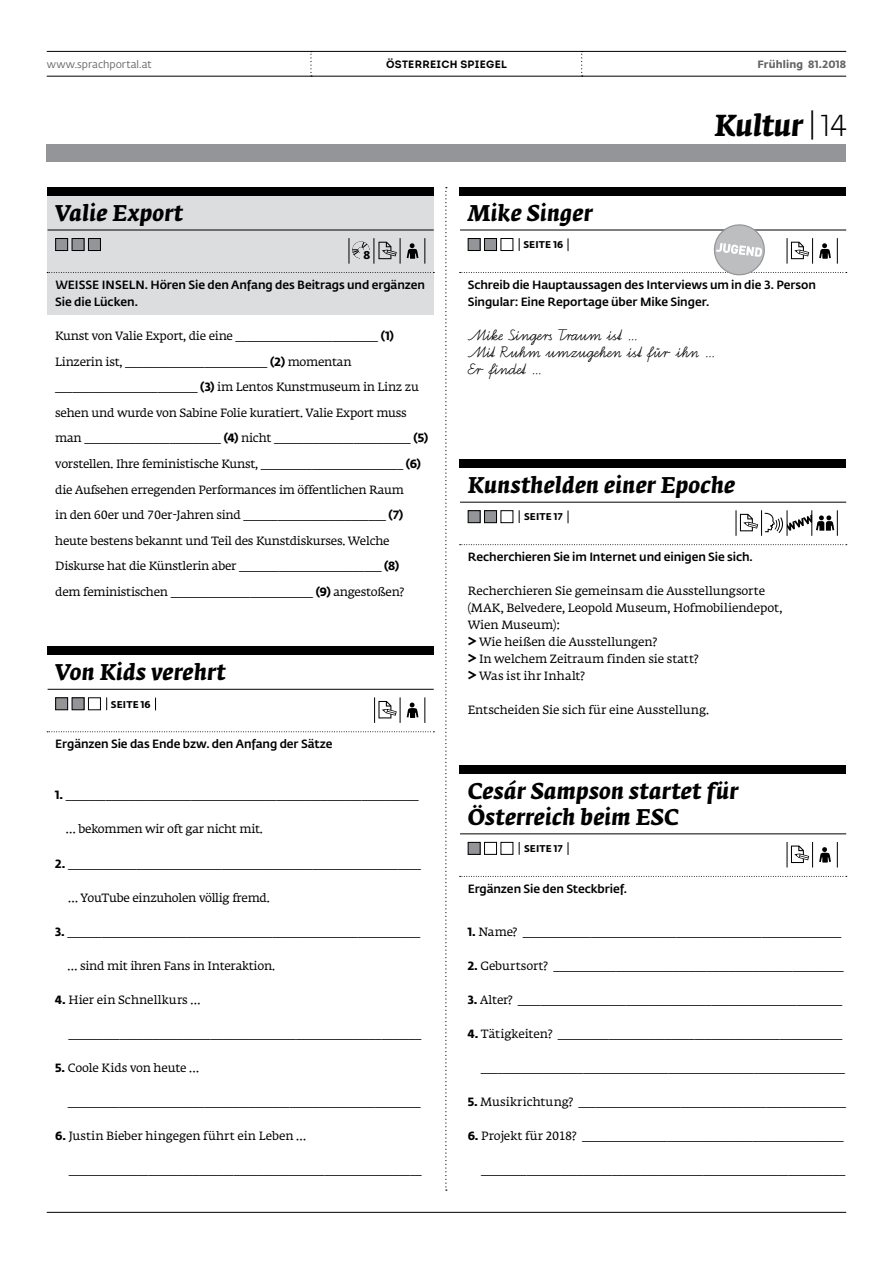
<style>
.page{position:relative;width:893px;height:1263px;background:#fff}
.page>*{position:absolute;margin:0;border:0;box-sizing:border-box;transform-origin:0 0}
.t1{font:italic 700 30px "Fedra Serif A Std";letter-spacing:-.02em;color:#000}
.t2{font:italic 700 22.5px/25.5px "Fedra Serif A Std";letter-spacing:.005em;color:#000}
.t3{font:19.5px/17px "Bienchen SAS";color:#000}
.t4{font:11.85px/25.5px "Fedra Serif A Std";letter-spacing:-.02em;color:#000}
.t5{font:500 11.85px/17px "Fedra Sans Std";letter-spacing:-.005em;color:#000}
.t6{font:11.85px "Fedra Serif A Std";color:#000}
.t7{font:11.85px "Fedra Serif A Std";letter-spacing:.01em;color:#000}
.t8{font:11.85px "Fedra Serif A Std";letter-spacing:.005em;color:#000}
.t9{font:700 11.25px "Fedra Sans Std";color:#000}
.t10{font:700 10.65px "Intro";letter-spacing:.03em;color:#000}
.t11{font:10.5px "Fedra Sans Std";color:#636466}
.t12{font:700 10.5px "Fedra Sans Std";letter-spacing:.015em;color:#636466}
.t13{font:700 9.75px "Fedra Sans Std";letter-spacing:.015em;color:#000}
.s1{font-family:"Fedra Sans Std";font-weight:700}
.s2{font-family:"Fedra Sans Std";font-weight:300;font-style:normal}
.s3{font-style:italic}
.s4{font-weight:700;font-size:16.5px}
</style>
<div class="page">
<div style="left:47px;top:191px;width:387px;height:124px;background:#dcddde"></div>
<hr style="left:47px;top:51px;width:799px;height:1px;background:#000">
<hr style="left:47px;top:76px;width:799px;height:1px;background:#000">
<svg style="left:310px;top:51px;width:2px;height:26px"></svg>
<svg style="left:581px;top:52px;width:2px;height:25px"></svg>
<div style="left:47px;top:145px;width:799px;height:17px;background:#939598"></div>
<svg style="left:445px;top:187px;width:2px;height:1004px"></svg>
<hr style="left:47px;top:1212px;width:799px;height:1px;background:#000">
<div style="left:47px;top:187px;width:387px;height:9px;background:#000"></div>
<hr style="left:48px;top:230px;width:386px;height:1px;background:#000">
<svg style="left:47px;top:272px;width:387px;height:1px"></svg>
<svg style="left:407px;top:243px;width:11px;height:15px"></svg>
<svg style="left:424px;top:238px;width:1px;height:26px"></svg>
<div style="left:56px;top:238px;width:12px;height:12px;background:#939598"></div>
<div style="left:55px;top:238px;width:13px;height:13px;border:1px solid #000"></div>
<div style="left:72px;top:238px;width:12px;height:12px;background:#939598"></div>
<div style="left:72px;top:238px;width:12px;height:13px;border:1px solid #000"></div>
<div style="left:88px;top:238px;width:12px;height:12px;background:#939598"></div>
<div style="left:88px;top:238px;width:13px;height:13px;border:1px solid #000"></div>
<div style="left:341px;top:230px;width:36px;height:30px;background:#dcddde"></div>
<div style="left:345px;top:239px;width:35px;height:21px;background:#000;opacity:.75"></div>
<svg style="left:349px;top:238px;width:52px;height:26px"></svg>
<div style="left:360px;top:250px;width:13px;height:12px;background:#dcddde"></div>
<div style="left:47px;top:646px;width:387px;height:9px;background:#000"></div>
<hr style="left:48px;top:689px;width:386px;height:1px;background:#000">
<svg style="left:47px;top:731px;width:387px;height:1px"></svg>
<svg style="left:407px;top:702px;width:11px;height:16px"></svg>
<svg style="left:424px;top:697px;width:1px;height:26px"></svg>
<svg style="left:374px;top:697px;width:27px;height:26px"></svg>
<div style="left:56px;top:698px;width:12px;height:12px;background:#939598"></div>
<div style="left:55px;top:697px;width:13px;height:13px;border:1px solid #000"></div>
<div style="left:72px;top:698px;width:12px;height:12px;background:#939598"></div>
<div style="left:72px;top:697px;width:12px;height:13px;border:1px solid #000"></div>
<div style="left:88px;top:697px;width:13px;height:13px;border:1px solid #000"></div>
<svg style="left:106px;top:697px;width:1px;height:13px"></svg>
<svg style="left:155px;top:698px;width:1px;height:12px"></svg>
<div style="left:459px;top:187px;width:387px;height:9px;background:#000"></div>
<svg style="left:460px;top:224px;width:387px;height:52px"></svg>
<div style="left:459px;top:459px;width:387px;height:9px;background:#000"></div>
<hr style="left:460px;top:502px;width:386px;height:1px;background:#000">
<svg style="left:460px;top:544px;width:387px;height:1px"></svg>
<div style="left:468px;top:511px;width:12px;height:12px;background:#939598"></div>
<div style="left:468px;top:510px;width:12px;height:13px;border:1px solid #000"></div>
<div style="left:484px;top:511px;width:12px;height:12px;background:#939598"></div>
<div style="left:484px;top:510px;width:13px;height:13px;border:1px solid #000"></div>
<div style="left:501px;top:510px;width:12px;height:13px;border:1px solid #000"></div>
<svg style="left:519px;top:510px;width:1px;height:13px"></svg>
<svg style="left:568px;top:510px;width:1px;height:13px"></svg>
<svg style="left:736px;top:510px;width:102px;height:26px"></svg>
<svg style="left:819px;top:847px;width:12px;height:15px"></svg>
<svg style="left:837px;top:842px;width:1px;height:25px"></svg>
<svg style="left:787px;top:842px;width:26px;height:25px"></svg>
<div style="left:459px;top:765px;width:387px;height:9px;background:#000"></div>
<hr style="left:460px;top:833px;width:386px;height:1px;background:#000">
<svg style="left:460px;top:876px;width:387px;height:1px"></svg>
<div style="left:468px;top:842px;width:12px;height:12px;background:#939598"></div>
<div style="left:468px;top:842px;width:12px;height:13px;border:1px solid #000"></div>
<div style="left:484px;top:842px;width:13px;height:13px;border:1px solid #000"></div>
<div style="left:501px;top:842px;width:12px;height:13px;border:1px solid #000"></div>
<svg style="left:519px;top:842px;width:1px;height:13px"></svg>
<svg style="left:568px;top:842px;width:1px;height:13px"></svg>
<p class="t11" style="left:47px;top:58px;width:106px">www.sprachportal.at</p>
<p class="t10" style="left:386px;top:57px;width:122px">ÖSTERREICH SPIEGEL</p>
<p class="t12" style="left:757px;top:58px;width:90px">Frühling 81.2018</p>
<h2 class="t2" style="left:55px;top:201px;width:130px">Valie Export</h2>
<p class="t9" style="left:363px;top:248px;width:8px">8</p>
<p class="t5" style="left:55px;top:277px;width:371px">WEISSE INSELN. Hören Sie den Anfang des Beitrags und ergänzen<br>Sie die Lücken.</p>
<p class="t4" style="left:55px;top:324px;width:374px">Kunst von Valie Export, die eine _________________________ <span class="s1">(1)<br></span>Linzerin ist, _________________________ <span class="s1">(2)</span> momentan _________________________ <span class="s1">(3)</span> im Lentos Kunstmuseum in Linz zu sehen und wurde von Sabine Folie kuratiert. Valie Export muss man ________________________ <span class="s1">(4)</span> nicht ________________________ <span class="s1">(5) </span>vorstellen. Ihre feministische Kunst, _________________________ <span class="s1">(6) </span>die Aufsehen erregenden Performances im öffentlichen Raum<br>in den 60er und 70er-Jahren sind _________________________ <span class="s1">(7) </span>heute bestens bekannt und Teil des Kunstdiskurses. Welche Diskurse hat die Künstlerin aber _________________________ <span class="s1">(8)<br></span>dem feministischen _________________________ <span class="s1">(9)</span> angestoßen?</p>
<h2 class="t2" style="left:55px;top:660px;width:172px">Von Kids verehrt</h2>
<p class="t13" style="left:111px;top:698px;width:41px">SEITE 16</p>
<p class="t5" style="left:55px;top:736px;width:279px">Ergänzen Sie das Ende bzw. den Anfang der Sätze</p>
<p class="t4" style="left:55px;top:783px;width:365px"><span class="s1">1.</span> ______________________________________________________________</p>
<p class="t4" style="left:66px;top:817px;width:198px">… bekommen wir oft gar nicht mit.</p>
<p class="t4" style="left:55px;top:851px;width:367px"><span class="s1">2.</span> ______________________________________________________________</p>
<p class="t4" style="left:68px;top:885px;width:202px">… YouTube einzuholen völlig fremd.</p>
<p class="t4" style="left:55px;top:920px;width:367px"><span class="s1">3.</span> ______________________________________________________________</p>
<p class="t4" style="left:68px;top:954px;width:208px">… sind mit ihren Fans in Interaktion.</p>
<p class="t8" style="left:55px;top:992px;width:147px"><span class="s1">4.</span> Hier ein Schnellkurs …</p>
<p class="t4" style="left:68px;top:1022px;width:354px">______________________________________________________________</p>
<p class="t4" style="left:55px;top:1056px;width:146px"><span class="s1">5.</span> Coole Kids von heute …</p>
<p class="t4" style="left:68px;top:1090px;width:354px">______________________________________________________________</p>
<p class="t4" style="left:55px;top:1124px;width:252px"><span class="s1">6.</span> Justin Bieber hingegen führt ein Leben …</p>
<p class="t4" style="left:69px;top:1158px;width:354px">______________________________________________________________</p>
<h2 class="t2" style="left:468px;top:201px;width:126px">Mike Singer</h2>
<p class="t13" style="left:523px;top:239px;width:41px">SEITE 16</p>
<h1 class="t1" style="left:714px;top:108px;width:133px">Kultur <span class="s2">| 14</span></h1>
<p class="t5" style="left:468px;top:277px;width:350px">Schreib die Hauptaussagen des Interviews um in die 3. Person<br>Singular: Eine Reportage über Mike Singer.</p>
<h3 class="t3" style="left:468px;top:327px;width:247px">Mike Singer<span class="s3">s</span> Tr<span class="s3">a</span>um ist …<br>Mit Ruhm umzugehen ist für ihn …<br>Er findet …</h3>
<h2 class="t2" style="left:468px;top:473px;width:269px">Kunsthelden einer Epoche</h2>
<p class="t13" style="left:524px;top:511px;width:40px">SEITE 17</p>
<p class="t5" style="left:468px;top:549px;width:287px">Recherchieren Sie im Internet und einigen Sie sich.</p>
<p class="t4" style="left:468px;top:584px;width:316px;line-height:17px">Recherchieren Sie gemeinsam die Ausstellungsorte (MAK, Belvedere, Leopold Museum, Hofmobiliendepot, Wien Museum):<br><span class="s4">&gt;</span> Wie heißen die Ausstellungen?<br><span class="s4">&gt;</span> In welchem Zeitraum finden sie statt?<br><span class="s4">&gt;</span> Was ist ihr Inhalt?</p>
<p class="t4" style="left:468px;top:698px;width:242px">Entscheiden Sie sich für eine Ausstellung.</p>
<h2 class="t2" style="left:468px;top:779px;width:272px">Cesár Sampson startet für<br>Österreich beim ESC</h2>
<p class="t13" style="left:524px;top:842px;width:40px">SEITE 17</p>
<p class="t5" style="left:468px;top:880px;width:161px">Ergänzen Sie den Steckbrief.</p>
<p class="t4" style="left:468px;top:920px;width:375px"><span class="s1">1.</span> Name? ________________________________________________________</p>
<p class="t6" style="left:468px;top:958px;width:377px"><span class="s1">2.</span> Geburtsort? ___________________________________________________</p>
<p class="t4" style="left:468px;top:988px;width:376px"><span class="s1">3.</span> Alter? _________________________________________________________</p>
<p class="t4" style="left:468px;top:1022px;width:376px"><span class="s1">4.</span> Tätigkeiten? __________________________________________________</p>
<p class="t4" style="left:481px;top:1056px;width:366px">________________________________________________________________</p>
<p class="t7" style="left:468px;top:1094px;width:380px"><span class="s1">5.</span> Musikrichtung? _______________________________________________</p>
<p class="t6" style="left:468px;top:1128px;width:378px"><span class="s1">6.</span> Projekt für 2018? ______________________________________________</p>
<p class="t4" style="left:481px;top:1158px;width:366px">________________________________________________________________</p>
</div>
